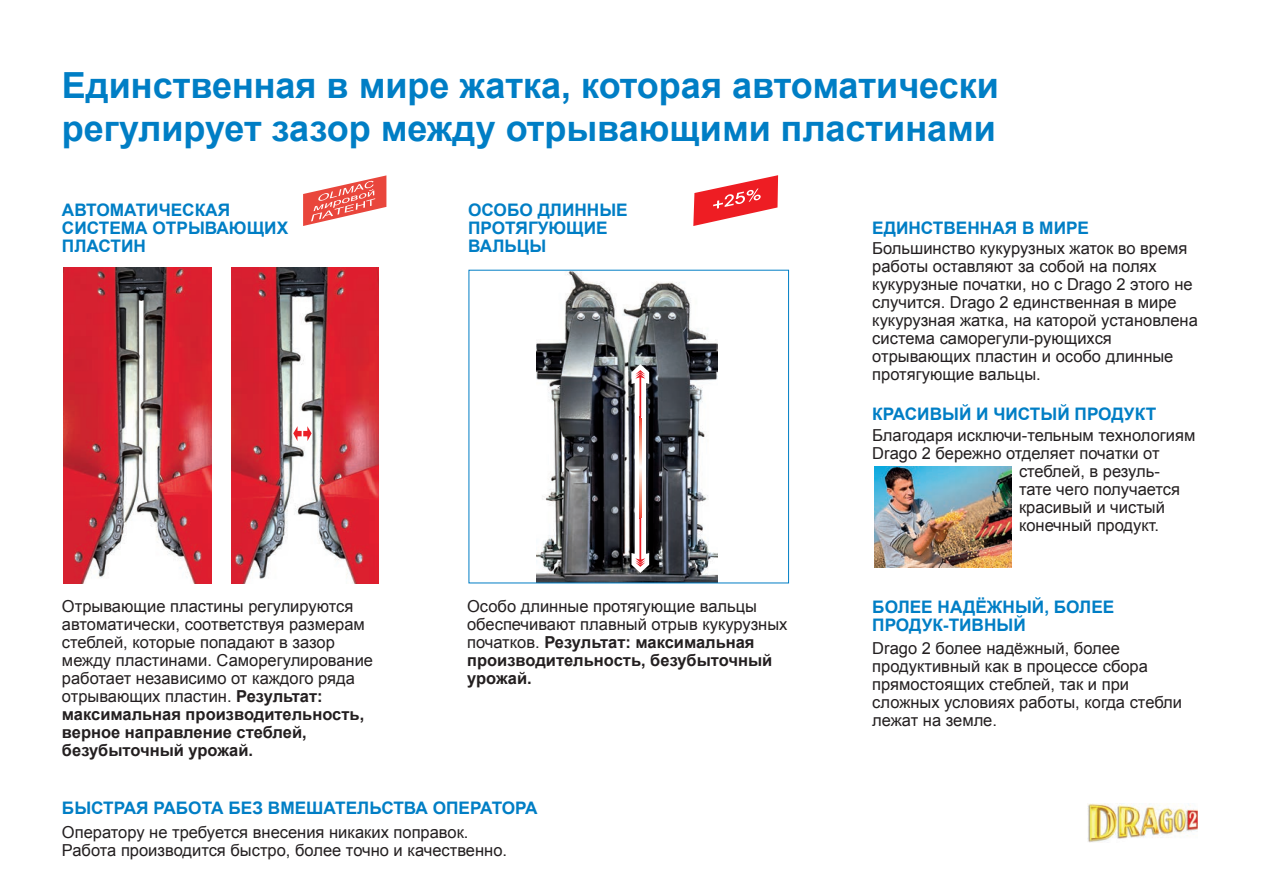
<style>
.page{position:relative;width:1263px;height:893px;background:#fff}
.page>*{position:absolute;margin:0;border:0;box-sizing:border-box;transform-origin:0 0}
.t1{font:700 36px/43.2px "Arial";color:#007ec5}
.t2{font:700 17.25px/18px "Arial";color:#007ec5}
.t3{font:16.5px/18px "Arial";color:#231f20}
.s1{font-weight:700}
</style>
<div class="page">
<img style="left:64px;top:268px;width:148px;height:316px">
<img style="left:231px;top:268px;width:148px;height:316px">
<svg style="left:293px;top:426px;width:19px;height:15px"></svg>
<img style="left:536px;top:272px;width:181px;height:309px">
<svg style="left:628px;top:359px;width:25px;height:219px"></svg>
<div style="left:469px;top:270px;width:320px;height:313px;border:1px solid #007ec5"></div>
<img style="left:1088px;top:804px;width:110px;height:39px">
<svg style="left:693px;top:175px;width:85px;height:51px"></svg>
<img style="left:874px;top:467px;width:138px;height:101px">
<svg style="left:303px;top:175px;width:83px;height:51px"></svg>
<h1 class="t1" style="left:62px;top:65px;width:938px">Единственная в мире жатка, которая автоматически регулирует зазор между отрывающими пластинами</h1>
<p class="t2" style="left:62px;top:201px;width:228px">АВТОМАТИЧЕСКАЯ<br>СИСТЕМА ОТРЫВАЮЩИХ<br>ПЛАСТИН</p>
<p class="t3" style="left:62px;top:598px;width:313px">Отрывающие пластины регулируются автоматически, соответствуя размерам стеблей, которые попадают в зазор между пластинами. Саморегулирование работает независимо от каждого ряда отрывающих пластин. <span class="s1">Результат: максимальная производительность, верное направление стеблей, безубыточный урожай.</span></p>
<p class="t2" style="left:468px;top:201px;width:161px">ОСОБО ДЛИННЫЕ<br>ПРОТЯГУЮЩИЕ<br>ВАЛЬЦЫ</p>
<p class="t2" style="left:872px;top:219px;width:218px">ЕДИНСТВЕННАЯ В МИРЕ</p>
<p class="t3" style="left:872px;top:240px;width:327px">Большинство кукурузных жаток во время работы оставляют за собой на полях кукурузные початки, но с Drago 2 этого не случится. Drago 2 единственная в мире кукурузная жатка, на каторой установлена система саморегули-рующихся отрывающих пластин и особо длинные протягующие вальцы.</p>
<p class="t2" style="left:872px;top:406px;width:285px">КРАСИВЫЙ И ЧИСТЫЙ ПРОДУКТ</p>
<p class="t3" style="left:872px;top:426px;width:325px">Благодаря исключи-тельным технологиям</p>
<p class="t3" style="left:872px;top:444px;width:289px">Drago 2 бережно отделяет початки от</p>
<p class="t3" style="left:1019px;top:462px;width:142px">стеблей, в резуль-</p>
<p class="t3" style="left:1019px;top:480px;width:163px">тате чего получается</p>
<p class="t3" style="left:1019px;top:498px;width:148px">красивый и чистый</p>
<p class="t3" style="left:1019px;top:516px;width:142px">конечный продукт.</p>
<p class="t3" style="left:467px;top:598px;width:322px">Особо длинные протягующие вальцы обеспечивают плавный отрыв кукурузных початков. <span class="s1">Результат: максимальная производительность, безубыточный урожай.</span></p>
<p class="t2" style="left:872px;top:598px;width:244px">БОЛЕЕ НАДЁЖНЫЙ, БОЛЕЕ<br>ПРОДУК-ТИВНЫЙ</p>
<p class="t3" style="left:872px;top:640px;width:311px">Drago 2 более надёжный, более продуктивный как в процессе сбора прямостоящих стеблей, так и при сложных условиях работы, когда стебли лежат на земле.</p>
<p class="t2" style="left:62px;top:800px;width:477px">БЫСТРАЯ РАБОТА БЕЗ ВМЕШАТЕЛЬСТВА ОПЕРАТОРА</p>
<p class="t3" style="left:62px;top:823px;width:447px">Оператору не требуется внесения никаких поправок.<br>Работа производится быстро, более точно и качественно.</p>
</div>
